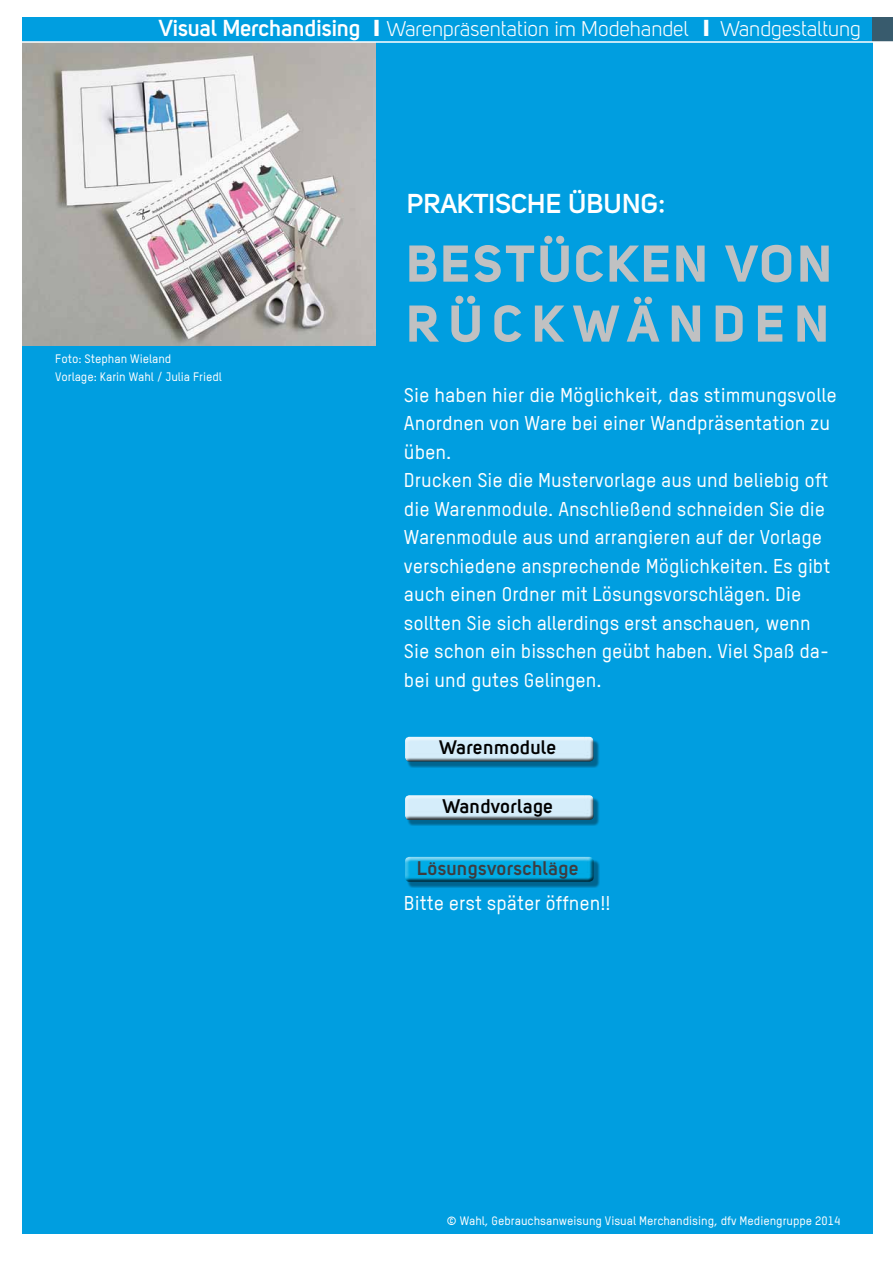
<style>
.page{position:relative;width:893px;height:1263px;background:#fff}
.page>*{position:absolute;margin:0;border:0;box-sizing:border-box;transform-origin:0 0}
.t1{font:51px/60px "Uni Sans Bold";letter-spacing:.06em;color:#c0c1c2}
.t2{font:700 27px "Uni Sans Semi";color:#fff}
.t3{font:700 22.8px "Uni Sans Semi";color:#fff}
.t4{font:21px "Uni Sans Book";color:#fff}
.t5{font:500 19.5px/28.5px "TSTAR";color:#fff}
.t6{font:700 19.5px "Uni Sans Semi";letter-spacing:.025em;color:#000}
.t7{font:700 19.5px "Uni Sans Semi";letter-spacing:.025em;color:#3e3d40}
.t8{font:500 12px/18px "TSTAR";color:#fff}
.s1{font-family:"Uni Sans Semi";font-weight:700;font-size:22.8px}
.s2{font-family:"Uni Sans Heavy";font-size:22.8px}
</style>
<div class="page">
<div style="left:23px;top:17px;width:850px;height:1217px;background:#009ee0"></div>
<img style="left:23px;top:43px;width:352px;height:302px">
<div style="left:873px;top:17px;width:20px;height:24px;background:#385b6d"></div>
<hr style="left:15px;top:41px;width:878px;height:2px;background:#fff">
<div style="left:407px;top:739px;width:192px;height:29px;background:#000;opacity:.36"></div>
<div style="left:404px;top:735px;width:190px;height:25px;background:#28ade4"></div>
<div style="left:404px;top:737px;width:190px;height:25px;background:#000;opacity:.75"></div>
<div style="left:407px;top:798px;width:192px;height:28px;background:#000;opacity:.36"></div>
<div style="left:404px;top:795px;width:190px;height:26px;background:#000;opacity:.75"></div>
<div style="left:407px;top:859px;width:192px;height:29px;background:#000;opacity:.36"></div>
<div style="left:404px;top:856px;width:194px;height:27px;background:#000;opacity:.75"></div>
<p class="t3" style="left:159px;top:15px;width:203px">Visual Merchandising</p>
<p class="t4" style="left:188px;top:17px;width:502px"><span class="s1">Visual Merchandising</span><span class="s2">I</span> Warenpräsentation m Modehandel</p>
<p class="t4" style="left:704px;top:17px;width:158px"><span class="s2">I</span> Wandgestaltung</p>
<p class="t4" style="left:733px;top:19px;width:131px"><span class="s2">I</span> Schaufenster</p>
<p class="t4" style="left:403px;top:19px;width:316px"><span class="s2">I</span> Warenpräsentation im Modehandel</p>
<h2 class="t2" style="left:407px;top:187px;width:260px">PRAKTISCHE ÜBUNG:</h2>
<p class="t8" style="left:55px;top:350px;width:168px">Foto: Stephan Wieland<br>Vorlage: Karin Wahl / Julia Friedl</p>
<h1 class="t1" style="left:407px;top:233px;width:427px">BESTÜCKEN VON<br>RÜCKWÄNDEN</h1>
<p class="t5" style="left:404px;top:380px;width:434px">Sie haben hier die Möglichkeit, das stimmungsvolle Anordnen von Ware bei einer Wandpräsentation zu üben.<br>Drucken Sie die Mustervorlage aus und beliebig oft die Warenmodule. Anschließend schneiden Sie die Warenmodule aus und arrangieren auf der Vorlage verschiedene ansprechende Möglichkeiten. Es gibt auch einen Ordner mit Lösungsvorschlägen. Die sollten Sie sich allerdings erst anschauen, wenn Sie schon ein bisschen geübt haben. Viel Spaß da&shy;bei und gutes Gelingen.</p>
<p class="t6" style="left:440px;top:736px;width:118px">Warenmodule</p>
<p class="t6" style="left:443px;top:794px;width:112px">Wandvorlage</p>
<p class="t7" style="left:417px;top:856px;width:163px">Lösungsvorschläge</p>
<p class="t5" style="left:404px;top:889px;width:208px">Bitte erst später öffnen!!</p>
<p class="t8" style="left:446px;top:1211px;width:395px">© Wahl, Gebrauchsanweisung Visual Merchandising, dfv Mediengruppe 2014</p>
</div>
